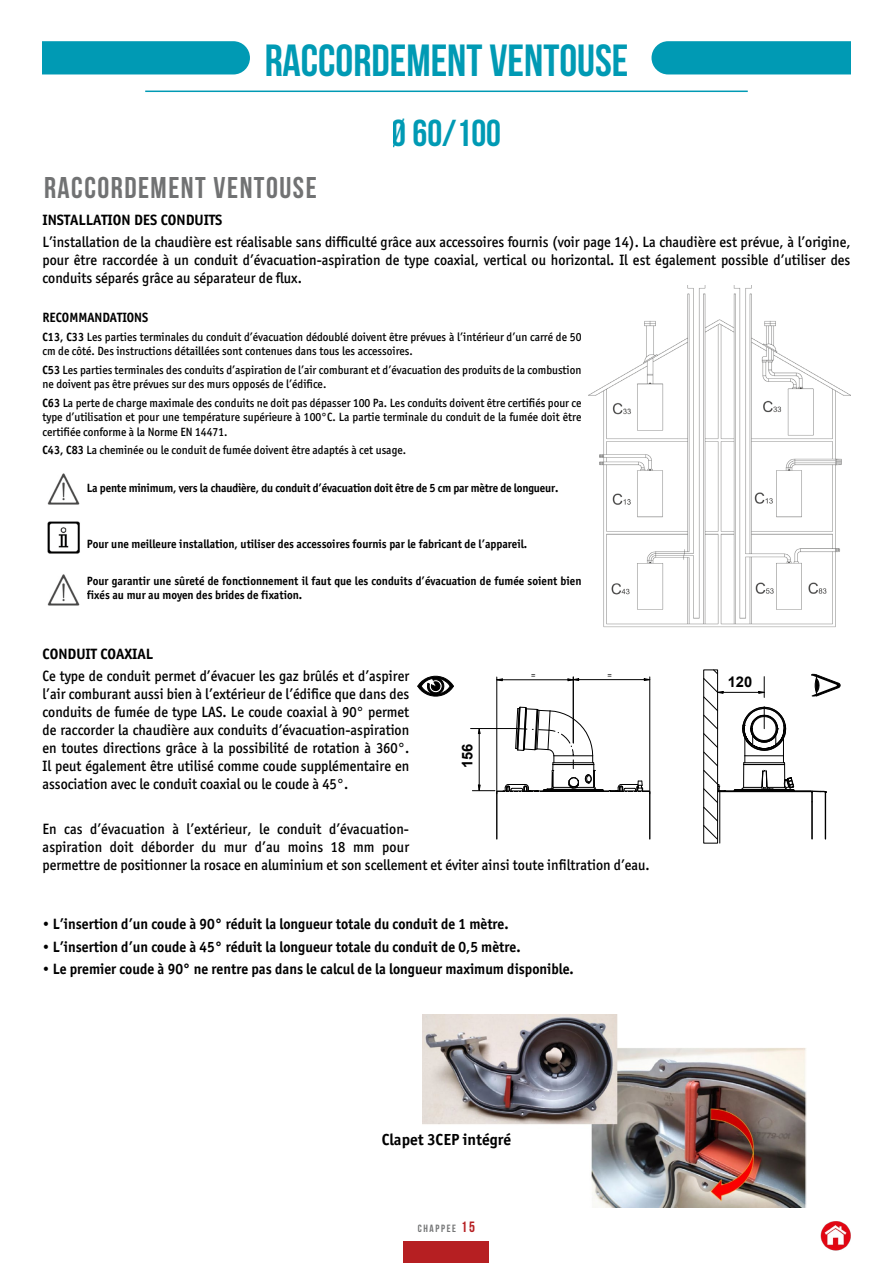
<style>
.page{position:relative;width:893px;height:1263px;background:#fff}
.page>*{position:absolute;margin:0;border:0;box-sizing:border-box;transform-origin:0 0}
.t1{font:700 45px "Bebas Neue";color:#009ab4}
.t2{font:700 37.5px "Bebas Neue";color:#009ab4}
.t3{font:700 30px "Bebas Neue";letter-spacing:.05em;color:#717273}
.t4{font:700 16.05px "Officina Sans ITC Pro";color:#000}
.t5{font:500 15px/18px "Officina Sans ITC Pro";color:#000;text-align:justify;scale:.95 1}
.t6{font:700 15px "Officina Sans ITC Pro";color:#000;scale:.95 1}
.t7{font:700 15px "Officina Sans ITC Pro";color:#000}
.t8{font:700 14.7px "Arial";color:#000}
.t9{font:700 13.5px "Officina Sans ITC Pro";color:#000;scale:.95 1}
.t10{font:500 12px/14.4px "Officina Sans ITC Pro";color:#000;scale:.95 1}
.t11{font:700 12px/14.4px "Officina Sans ITC Pro";color:#000;scale:.95 1}
.t12{font:700 10.5px "Bebas Neue";letter-spacing:.155em;color:#747576}
.t13{font:7.65px "Arial";color:#000}
.s1{font-weight:700}
.s2{font-size:15px;color:#b61f22}
</style>
<div class="page">
<div style="left:404px;top:1242px;width:85px;height:21px;background:#b61f22"></div>
<img style="left:821px;top:1221px;width:29px;height:29px">
<img style="left:423px;top:1015px;width:384px;height:192px">
<hr style="left:145px;top:91px;width:603px;height:1px;background:#009ab4">
<img style="left:588px;top:285px;width:262px;height:343px">
<img style="left:47px;top:473px;width:33px;height:32px">
<img style="left:47px;top:521px;width:33px;height:33px">
<img style="left:47px;top:574px;width:33px;height:32px">
<hr style="left:649px;top:792px;width:1px;height:47px;background:#000">
<hr style="left:496px;top:792px;width:1px;height:47px;background:#000">
<hr style="left:825px;top:792px;width:1px;height:47px;background:#000">
<hr style="left:718px;top:790px;width:93px;height:2px;background:#000">
<svg style="left:810px;top:790px;width:16px;height:3px"></svg>
<hr style="left:812px;top:792px;width:1px;height:47px;background:#000">
<hr style="left:811px;top:792px;width:1px;height:47px;background:#000">
<svg style="left:811px;top:673px;width:30px;height:24px"></svg>
<svg style="left:417px;top:675px;width:37px;height:22px"></svg>
<hr style="left:719px;top:791px;width:1px;height:52px;background:#000">
<svg style="left:472px;top:707px;width:179px;height:86px"></svg>
<hr style="left:471px;top:728px;width:47px;height:1px;background:#000">
<hr style="left:479px;top:729px;width:1px;height:61px;background:#000">
<hr style="left:496px;top:677px;width:1px;height:117px;background:#000">
<hr style="left:497px;top:679px;width:76px;height:1px;background:#000">
<svg style="left:644px;top:678px;width:7px;height:3px"></svg>
<svg style="left:568px;top:678px;width:11px;height:3px"></svg>
<hr style="left:649px;top:677px;width:1px;height:117px;background:#000">
<hr style="left:573px;top:677px;width:1px;height:66px;background:#000">
<hr style="left:573px;top:679px;width:77px;height:1px;background:#000">
<svg style="left:703px;top:669px;width:23px;height:171px"></svg>
<svg style="left:734px;top:677px;width:61px;height:113px"></svg>
<hr style="left:718px;top:692px;width:46px;height:1px;background:#000">
<div style="left:651px;top:41px;width:199px;height:33px;background:#009ab4"></div>
<div style="left:43px;top:41px;width:207px;height:33px;background:#009ab4"></div>
<h1 class="t1" style="left:264px;top:36px;width:366px">RACCORDEMENT VENTOUSE</h1>
<h2 class="t2" style="left:392px;top:112px;width:111px">Ø 60/100</h2>
<h3 class="t3" style="left:44px;top:172px;width:274px">RACCORDEMENT VENTOUSE</h3>
<p class="t7" style="left:43px;top:210px;width:181px">INSTALLATION DES CONDUITS</p>
<p class="t5" style="left:43px;top:233px;width:852px">L’installation de la chaudière est réalisable sans difficulté grâce aux accessoires fournis (voir page 14). La chaudière est prévue, à l’origine, pour être raccordée à un conduit d’évacuation-aspiration de type coaxial, vertical ou horizontal. Il est également possible d’utiliser des conduits séparés grâce au séparateur de flux.</p>
<p class="t9" style="left:43px;top:309px;width:113px">RECOMMANDATIONS</p>
<p class="t10" style="left:43px;top:329px;width:569px"><span class="s1">C13, C33</span> Les parties terminales du conduit d’évacuation dédoublé doivent être prévues à l’intérieur d’un carré de 50 cm de côté. Des instructions détaillées sont contenues dans tous les accessoires.</p>
<p class="t10" style="left:43px;top:362px;width:569px"><span class="s1">C53</span> Les parties terminales des conduits d’aspiration de l’air comburant et d’évacuation des produits de la combustion ne doivent pas être prévues sur des murs opposés de l’édifice.</p>
<p class="t10" style="left:43px;top:395px;width:569px;text-align:justify"><span class="s1">C63</span> La perte de charge maximale des conduits ne doit pas dépasser 100 Pa. Les conduits doivent être certifiés pour ce type d’utilisation et pour une température supérieure à 100°C. La partie terminale du conduit de la fumée doit être certifiée conforme à la Norme EN 14471.</p>
<p class="t10" style="left:43px;top:443px;width:384px"><span class="s1">C43, C83</span> La cheminée ou le conduit de fumée doivent être adaptés à cet usage.</p>
<p class="t11" style="left:87px;top:480px;width:498px">La pente minimum, vers la chaudière, du conduit d’évacuation doit être de 5 cm par mètre de longueur.</p>
<p class="t11" style="left:87px;top:536px;width:465px">Pour une meilleure installation, utiliser des accessoires fournis par le fabricant de l’appareil.</p>
<p class="t11" style="left:87px;top:573px;width:522px">Pour garantir une sûreté de fonctionnement il faut que les conduits d’évacuation de fumée soient bien fixés au mur au moyen des brides de fixation.</p>
<p class="t7" style="left:43px;top:644px;width:112px">CONDUIT COAXIAL</p>
<p class="t5" style="left:43px;top:667px;width:387px">Ce type de conduit permet d’évacuer les gaz brûlés et d’aspirer l’air comburant aussi bien à l’extérieur de l’édifice que dans des conduits de fumée de type LAS. Le coude coaxial à 90° permet de raccorder la chaudière aux conduits d’évacuation-aspiration en toutes directions grâce à la possibilité de rotation à 360°.<br>Il peut également être utilisé comme coude supplémentaire en association avec le conduit coaxial ou le coude à 45°.</p>
<p class="t5" style="left:43px;top:819px;width:641px;text-align:left">En cas d’évacuation à l’extérieur, le conduit d’évacuation-<br>aspiration doit déborder du mur d’au moins 18 mm pour<br>permettre de positionner la rosace en aluminium et son scellement et éviter ainsi toute infiltration d’eau.</p>
<p class="t13" style="left:531px;top:670px;width:6px">=</p>
<p class="t13" style="left:607px;top:670px;width:6px">=</p>
<p class="t8" style="left:457px;top:768px;width:26px;rotate:-90deg">156</p>
<p class="t6" style="left:43px;top:915px;width:492px">• L’insertion d’un coude à 90° réduit la longueur totale du conduit de 1 mètre.</p>
<p class="t6" style="left:43px;top:937px;width:505px">• L’insertion d’un coude à 45° réduit la longueur totale du conduit de 0,5 mètre.</p>
<p class="t6" style="left:43px;top:959px;width:561px">• Le premier coude à 90° ne rentre pas dans le calcul de la longueur maximum disponible.</p>
<p class="t4" style="left:382px;top:1129px;width:131px">Clapet 3CEP intégré</p>
<p class="t12" style="left:418px;top:1222px;width:59px">CHAPPEE <span class="s2">15</span></p>
<p class="t8" style="left:728px;top:672px;width:26px">120</p>
</div>
